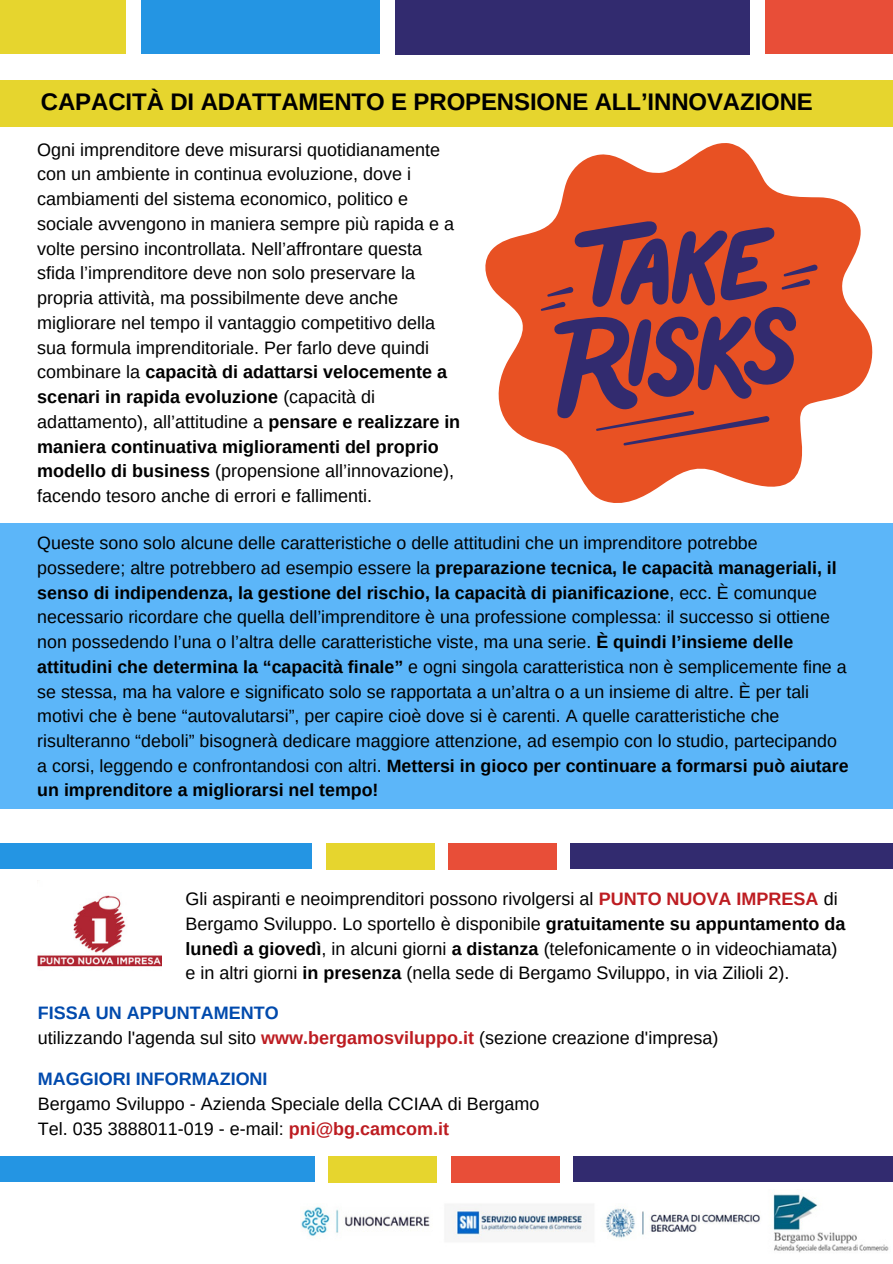
<style>
.page{position:relative;width:893px;height:1264px;background:#fff}
.page>*{position:absolute;margin:0;border:0;box-sizing:border-box;transform-origin:0 0}
.t1{font:700 24px "Arimo";letter-spacing:-.005em;color:#000}
.t2{font:18px/24.8px "Arimo";color:#000}
.t3{font:700 18px "Arimo";color:#004aad}
.t4{font:17.85px/24.8px "Arimo";color:#000}
.s1{font-weight:700}
.s2{font-weight:700;color:#bd1c21}
</style>
<div class="page">
<div style="left:765px;top:0;width:127px;height:54px;background:#e84e38"></div>
<div style="left:141px;top:0;width:239px;height:54px;background:#2495e3"></div>
<div style="left:0;top:80px;width:892px;height:47px;background:#e6d52e"></div>
<div style="left:395px;top:0;width:355px;height:54px;background:#322b6f"></div>
<div style="left:0;top:0;width:126px;height:54px;background:#e6d52e"></div>
<div style="left:0;top:524px;width:892px;height:285px;background:#5cb6f9"></div>
<img style="left:37px;top:895px;width:125px;height:72px">
<div style="left:0;top:843px;width:312px;height:25px;background:#2495e3"></div>
<div style="left:325px;top:843px;width:109px;height:26px;background:#e6d52e"></div>
<div style="left:448px;top:843px;width:109px;height:26px;background:#e84e38"></div>
<div style="left:570px;top:843px;width:322px;height:25px;background:#322b6f"></div>
<svg style="left:485px;top:143px;width:388px;height:360px"></svg>
<svg style="left:540px;top:221px;width:279px;height:225px;background:#a94640"></svg>
<div style="left:0;top:1155px;width:314px;height:26px;background:#2495e3"></div>
<div style="left:328px;top:1155px;width:109px;height:27px;background:#e6d52e"></div>
<div style="left:450px;top:1155px;width:109px;height:27px;background:#e84e38"></div>
<div style="left:573px;top:1155px;width:319px;height:26px;background:#322b6f"></div>
<img style="left:301px;top:1194px;width:588px;height:59px">
<p class="t1" style="left:41px;top:89px;width:773px">CAPACITÀ DI ADATTAMENTO E PROPENSIONE ALL’INNOVAZIONE</p>
<p class="t2" style="left:37px;top:137px;width:424px">Ogni imprenditore deve misurarsi quotidianamente con un ambiente in continua evoluzione, dove i cambiamenti del sistema economico, politico e sociale avvengono in maniera sempre più rapida e a volte persino incontrollata. Nell’affrontare questa sfida l’imprenditore deve non solo preservare la propria attività, ma possibilmente deve anche migliorare nel tempo il vantaggio competitivo della sua formula imprenditoriale. Per farlo deve quindi combinare la <span class="s1">capacità di adattarsi velocemente a scenari in rapida evoluzione</span> (capacità di adattamento), all’attitudine a <span class="s1">pensare e realizzare in maniera continuativa miglioramenti del proprio modello di business</span> (propensione all’innovazione), facendo tesoro anche di errori e fallimenti.</p>
<p class="t4" style="left:37px;top:530px;width:812px">Queste sono solo alcune delle caratteristiche o delle attitudini che un imprenditore potrebbe possedere; altre potrebbero ad esempio essere la <span class="s1">preparazione tecnica, le capacità manageriali, il senso di indipendenza, la gestione del rischio, la capacità di pianificazione</span>, ecc. È comunque necessario ricordare che quella dell’imprenditore è una professione complessa: il successo si ottiene non possedendo l’una o l’altra delle caratteristiche viste, ma una serie. <span class="s1">È quindi l’insieme delle attitudini che determina la “capacità finale”</span> e ogni singola caratteristica non è semplicemente fine a se stessa, ma ha valore e significato solo se rapportata a un’altra o a un insieme di altre. È per tali motivi che è bene “autovalutarsi”, per capire cioè dove si è carenti. A quelle caratteristiche che risulteranno “deboli” bisognerà dedicare maggiore attenzione, ad esempio con lo studio, partecipando a corsi, leggendo e confrontandosi con altri. <span class="s1">Mettersi in gioco per continuare a formarsi può aiutare un imprenditore a migliorarsi nel tempo!</span></p>
<p class="t2" style="left:186px;top:886px;width:661px">Gli aspiranti e neoimprenditori possono rivolgersi al <span class="s2">PUNTO NUOVA IMPRESA</span> di Bergamo Sviluppo. Lo sportello è disponibile <span class="s1">gratuitamente su appuntamento da lunedì a giovedì</span>, in alcuni giorni <span class="s1">a distanza</span> (telefonicamente o in videochiamata) e in altri giorni <span class="s1">in presenza</span> (nella sede di Bergamo Sviluppo, in via Zilioli 2).</p>
<p class="t3" style="left:38px;top:1002px;width:242px">FISSA UN APPUNTAMENTO</p>
<p class="t2" style="left:38px;top:1025px;width:681px">utilizzando l'agenda sul sito <span class="s2">www.bergamosviluppo.it</span> (sezione creazione d'impresa)</p>
<p class="t3" style="left:38px;top:1068px;width:231px">MAGGIORI INFORMAZIONI</p>
<p class="t2" style="left:38px;top:1091px;width:503px">Bergamo Sviluppo - Azienda Speciale della CCIAA di Bergamo</p>
<p class="t2" style="left:38px;top:1116px;width:413px">Tel. 035 3888011-019 - e-mail: <span class="s2">pni@bg.camcom.it</span></p>
</div>
